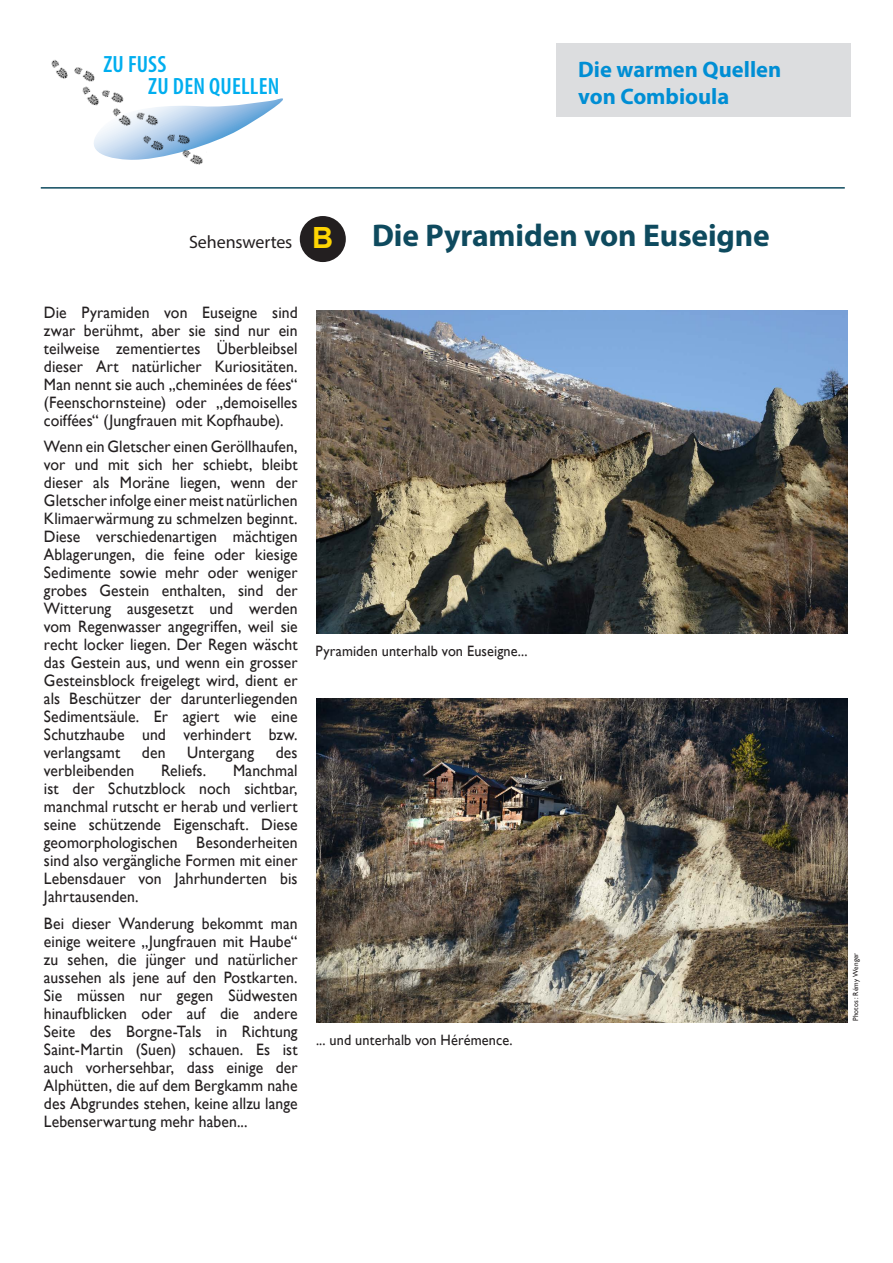
<style>
.page{position:relative;width:893px;height:1263px;background:#fff}
.page>*{position:absolute;margin:0;border:0;box-sizing:border-box;transform-origin:0 0}
.Titre_excursion{font:700 31.5px "Myriad Pro";letter-spacing:-.005em;color:#0e4a5e}
.t1{font:700 29.25px "Arial";color:#fed503}
.t2{font:600 condensed 23.7px "Myriad Pro";letter-spacing:.01em;color:#00aeef}
.Titre_excursion-2{font:700 22.5px/27px "Myriad Pro";color:#008ed4}
.Titre_excursion-3{font:18px "Myriad Pro";letter-spacing:-.005em;color:#231f20}
.texte_de_base{font:16.5px/18px "Gill Sans";letter-spacing:.005em;color:#231f20;text-align:justify;scale:.95 1}
.Légendes{font:15px "Gill Sans";letter-spacing:.01em;color:#231f20;scale:.95 1}
.Légendes-2{font:7.5px "Gill Sans";letter-spacing:.025em;color:#231f20;scale:.95 1}
</style>
<div class="page">
<div style="left:300px;top:216px;width:46px;height:46px;background:#231f20;border-radius:50%"></div>
<hr style="left:41px;top:187px;width:804px;height:2px;background:#0e4a5e">
<img style="left:316px;top:310px;width:532px;height:324px">
<img style="left:316px;top:699px;width:532px;height:323px">
<svg style="left:213px;top:98px;width:70px;height:44px"></svg>
<img style="left:40px;top:60px;width:173px;height:129px">
<div style="left:557px;top:44px;width:294px;height:73px;background:#dcdddf"></div>
<p class="t2" style="left:104px;top:51px;width:64px">ZU FUSS</p>
<p class="t2" style="left:148px;top:74px;width:133px">ZU DEN QUELLEN</p>
<p class="Titre_excursion-2" style="left:578px;top:55px;width:204px">Die warmen Quellen von Combioula</p>
<p class="Titre_excursion-3" style="left:189px;top:231px;width:105px">Sehenswertes</p>
<p class="t1" style="left:312px;top:219px;width:23px">B</p>
<p class="Titre_excursion" style="left:372px;top:215px;width:399px">Die Pyramiden von Euseigne</p>
<p class="texte_de_base" style="left:44px;top:303px;width:269px">Die Pyramiden von Euseigne sind zwar berühmt, aber sie sind nur ein teilweise zementiertes Überbleibsel dieser Art natürlicher Kuriositäten.<br>Man nennt sie auch „cheminées de fées“ (Feenschornsteine) oder „demoiselles coiffées“ (Jungfrauen mit Kopfhaube).</p>
<p class="texte_de_base" style="left:44px;top:437px;width:269px">Wenn ein Gletscher einen Geröllhaufen, vor und mit sich her schiebt, bleibt dieser als Moräne liegen, wenn der Gletscher infolge einer meist natürlichen Klimaerwärmung zu schmelzen beginnt.<br>Diese verschiedenartigen mächtigen Ablagerungen, die feine oder kiesige Sedimente sowie mehr oder weniger grobes Gestein enthalten, sind der Witterung ausgesetzt und werden vom Regenwasser angegriffen, weil sie recht locker liegen. Der Regen wäscht das Gestein aus, und wenn ein grosser Gesteinsblock freigelegt wird, dient er als Beschützer der darunterliegenden Sedimentsäule. Er agiert wie eine Schutzhaube und verhindert bzw. verlangsamt</p>
<p class="texte_de_base" style="left:142px;top:743px;width:26px">den</p>
<p class="texte_de_base" style="left:187px;top:743px;width:72px">Untergang</p>
<p class="texte_de_base" style="left:276px;top:743px;width:24px">des</p>
<p class="texte_de_base" style="left:44px;top:761px;width:97px">verbleibenden</p>
<p class="texte_de_base" style="left:161px;top:761px;width:49px">Reliefs.</p>
<p class="texte_de_base" style="left:44px;top:761px;width:269px;text-indent:189px">Manchmal ist der Schutzblock noch sichtbar, manchmal rutscht er herab und verliert seine schützende Eigenschaft. Diese geomorphologischen Besonderheiten sind also vergängliche Formen mit einer Lebensdauer von Jahrhunderten bis Jahrtausenden.</p>
<p class="texte_de_base" style="left:44px;top:914px;width:269px">Bei dieser Wanderung bekommt man einige weitere „Jungfrauen mit Haube“ zu sehen, die jünger und natürlicher aussehen als jene auf den Postkarten.<br>Sie müssen nur gegen Südwesten hinaufblicken oder auf die andere Seite des Borgne-Tals in Richtung Saint-Martin (Suen) schauen. Es ist auch vorhersehbar, dass einige der Alphütten, die auf dem Bergkamm nahe des Abgrundes stehen, keine allzu lange Lebenserwartung mehr haben...</p>
<p class="Légendes" style="left:315px;top:642px;width:225px">Pyramiden unterhalb von Euseigne...</p>
<p class="Légendes" style="left:316px;top:1031px;width:208px">... und unterhalb von Hérémence.</p>
<p class="Légendes-2" style="left:851px;top:1021px;width:74px;rotate:-90deg">Photos: Rémy Wenger</p>
</div>
